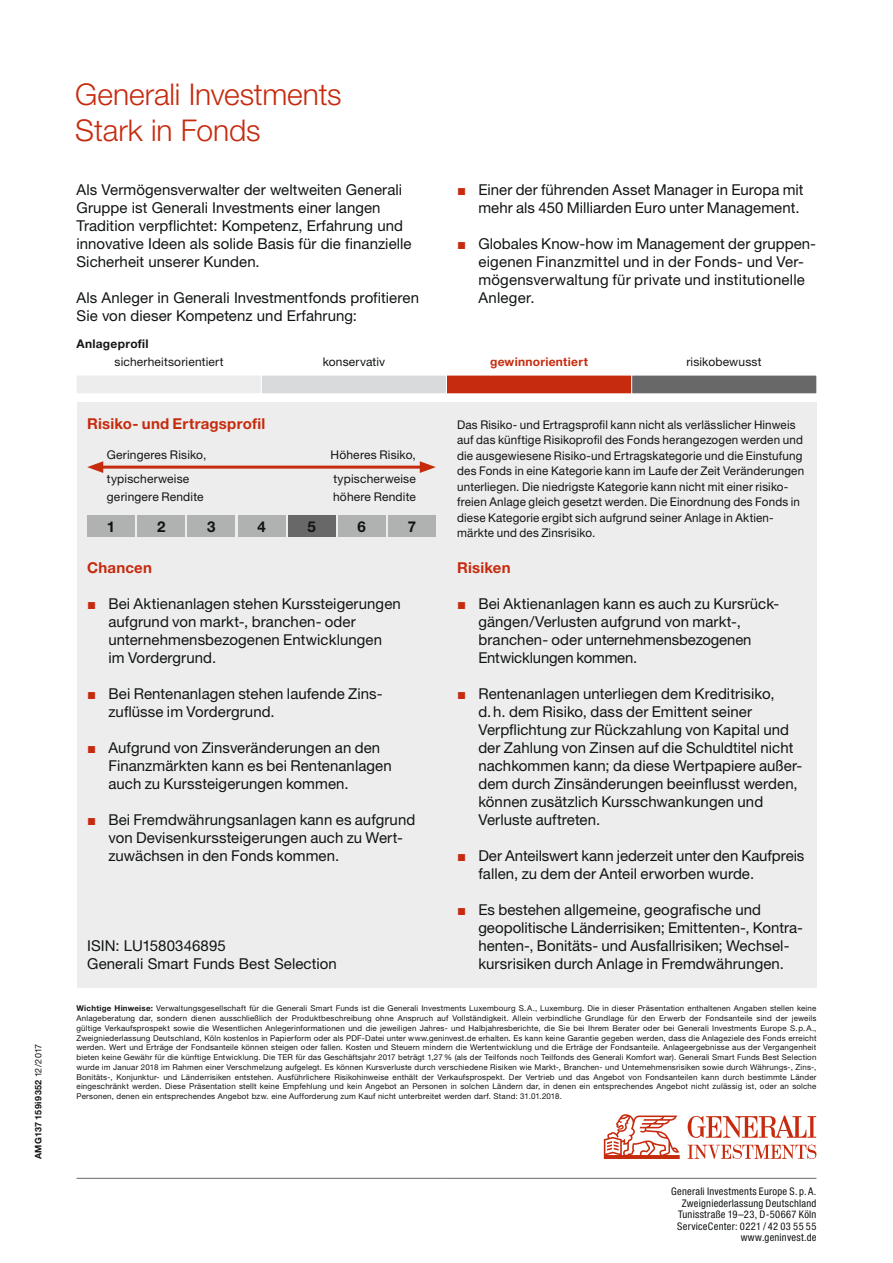
<style>
.page{position:relative;width:893px;height:1263px;background:#fff}
.page>*{position:absolute;margin:0;border:0;box-sizing:border-box;transform-origin:0 0}
.t1{font:300 30px/36px "Helvetica Neue LT";letter-spacing:-.005em;color:#c62b0e}
.t2{font:15px/18px "Helvetica Neue LT";letter-spacing:.005em;color:#111414}
.t3{font:700 15px "Helvetica Neue LT";letter-spacing:.015em;color:#c62b0e}
.t4{font:700 15px "Helvetica Neue LT";color:#111414}
.t5{font:12px/15.5px "Helvetica Neue LT";letter-spacing:.015em;color:#111414}
.t6{font:12px "Helvetica Neue LT";letter-spacing:.015em;color:#151616}
.t7{font:700 12px "Helvetica Neue LT";letter-spacing:.025em;color:#c62b0e}
.t8{font:700 12px "Helvetica Neue LT";letter-spacing:.025em;color:#151616}
.t9{font:condensed 10.5px/11.6px "Helvetica Neue LT";letter-spacing:.025em;color:#111414;text-align:right}
.t10{font:700 9px "Helvetica Neue LT";letter-spacing:.04em;color:#111414}
.t11{font:7.95px/9.8px "Helvetica Neue LT";letter-spacing:.02em;color:#111414;text-align:justify}
.s1{font-weight:400}
.s2{font-weight:700}
</style>
<div class="page">
<div style="left:77px;top:402px;width:739px;height:585px;background:#ededed"></div>
<hr style="left:77px;top:1178px;width:365px;height:1px;background:#686868">
<hr style="left:442px;top:1178px;width:374px;height:1px;background:#686868">
<div style="left:87px;top:515px;width:48px;height:22px;background:#b0b1b1"></div>
<div style="left:187px;top:515px;width:48px;height:22px;background:#b0b1b1"></div>
<div style="left:288px;top:515px;width:48px;height:22px;background:#686868"></div>
<div style="left:137px;top:515px;width:48px;height:22px;background:#b0b1b1"></div>
<div style="left:238px;top:515px;width:47px;height:22px;background:#b0b1b1"></div>
<div style="left:338px;top:515px;width:48px;height:22px;background:#b0b1b1"></div>
<div style="left:388px;top:515px;width:48px;height:22px;background:#b0b1b1"></div>
<hr style="left:98px;top:466px;width:327px;height:3px;background:#c62b0e">
<svg style="left:87px;top:461px;width:16px;height:12px"></svg>
<svg style="left:420px;top:461px;width:16px;height:12px"></svg>
<div style="left:76px;top:375px;width:185px;height:19px;background:#ededed"></div>
<div style="left:76px;top:375px;width:186px;height:19px;border:1px solid #fff"></div>
<div style="left:261px;top:375px;width:185px;height:19px;background:#d9dadb"></div>
<div style="left:261px;top:375px;width:186px;height:19px;border:1px solid #fff"></div>
<div style="left:446px;top:375px;width:186px;height:19px;background:#c62b0e"></div>
<div style="left:632px;top:375px;width:185px;height:19px;background:#686868"></div>
<div style="left:631px;top:375px;width:186px;height:19px;border:1px solid #fff"></div>
<svg style="left:604px;top:1114px;width:76px;height:45px"></svg>
<svg style="left:688px;top:1144px;width:128px;height:15px"></svg>
<svg style="left:688px;top:1115px;width:128px;height:23px"></svg>
<p class="t10" style="left:35px;top:1159px;width:117px;rotate:-90deg">AMG137 159i9352 <span class="s1">12 / 2017</span></p>
<h1 class="t1" style="left:75px;top:79px;width:268px">Generali Investments<br>Stark in Fonds</h1>
<h2 class="t2" style="left:77px;top:182px;width:337px">Als Vermögensverwalter der weltweiten Generali Gruppe ist Generali Investments einer langen Tradition verpflichtet: Kompetenz, Erfahrung und innovative Ideen als solide Basis für die finanzielle Sicherheit unserer Kunden.</h2>
<h2 class="t2" style="left:77px;top:290px;width:344px">Als Anleger in Generali Investmentfonds profitieren<br>Sie von dieser Kompetenz und Erfahrung:</h2>
<h3 class="t8" style="left:77px;top:340px;width:74px">Anlageprofil</h3>
<h2 class="t2" style="left:478px;top:182px;width:327px">Einer der führenden Asset Manager in Europa mit mehr als 450 Milliarden Euro unter Management.</h2>
<h2 class="t2" style="left:478px;top:236px;width:339px">Globales Know-how im Management der gruppen&shy;eigenen Finanzmittel und in der Fonds- und Ver&shy;mögensverwaltung für private und institutionelle Anleger.</h2>
<h3 class="t6" style="left:115px;top:358px;width:110px">sicherheitsorientiert</h3>
<h3 class="t5" style="left:323px;top:356px;width:64px">konservativ</h3>
<h3 class="t7" style="left:490px;top:358px;width:99px">gewinnorientiert</h3>
<h3 class="t6" style="left:686px;top:358px;width:77px">risikobewusst</h3>
<h2 class="t3" style="left:87px;top:418px;width:180px">Risiko- und Ertragsprofil</h2>
<h3 class="t5" style="left:107px;top:444px;width:101px;line-height:24px">Geringeres Risiko, typischerweise</h3>
<h3 class="t5" style="left:107px;top:490px;width:98px">geringere Rendite</h3>
<h3 class="t5" style="left:331px;top:444px;width:87px;line-height:24px">Höheres Risiko, typischerweise</h3>
<h3 class="t5" style="left:333px;top:490px;width:84px">höhere Rendite</h3>
<h2 class="t4" style="left:107px;top:521px;width:10px">1</h2>
<h2 class="t4" style="left:157px;top:521px;width:10px">2</h2>
<h2 class="t4" style="left:207px;top:521px;width:10px">3</h2>
<h2 class="t4" style="left:257px;top:521px;width:10px">4</h2>
<h2 class="t4" style="left:307px;top:521px;width:10px">5</h2>
<h2 class="t4" style="left:358px;top:521px;width:10px">6</h2>
<h2 class="t4" style="left:408px;top:521px;width:10px">7</h2>
<p class="t5" style="left:457px;top:418px;width:349px">Das Risiko- und Ertragsprofil kann nicht als verlässlicher Hinweis auf das künftige Risikoprofil des Fonds herangezogen werden und die ausgewiesene Risiko-und Ertragskategorie und die Einstufung des Fonds in eine Kategorie kann im Laufe der Zeit Veränderungen unterliegen. Die niedrigste Kategorie kann nicht mit einer risiko&shy;freien Anlage gleich gesetzt werden. Die Einordnung des Fonds in diese Kategorie ergibt sich aufgrund seiner Anlage in Aktien&shy;märkte und des Zinsrisiko.</p>
<h2 class="t3" style="left:87px;top:562px;width:66px">Chancen</h2>
<h2 class="t3" style="left:457px;top:562px;width:55px">Risiken</h2>
<h2 class="t2" style="left:108px;top:596px;width:294px">Bei Aktienanlagen stehen Kurssteigerungen aufgrund von markt-, branchen- oder<br>unter nehmensbezogenen Entwicklungen im Vordergrund.</h2>
<h2 class="t2" style="left:108px;top:686px;width:276px">Bei Rentenanlagen stehen laufende Zins - zuflüsse im Vordergrund.</h2>
<h2 class="t2" style="left:108px;top:740px;width:285px">Aufgrund von Zinsveränderungen an den<br>Finanzmärkten kann es bei Rentenanlagen auch zu Kurssteigerungen kommen.</h2>
<h2 class="t2" style="left:108px;top:812px;width:308px">Bei Fremdwährungsanlagen kann es aufgrund von Devisenkurssteigerungen auch zu Wert&shy;zuwächsen in den Fonds kommen.</h2>
<h2 class="t2" style="left:87px;top:938px;width:251px">ISIN: LU1580346895<br>Generali Smart Funds Best Selection</h2>
<h2 class="t2" style="left:478px;top:596px;width:302px">Bei Aktienanlagen kann es auch zu Kursrück&shy;gängen / Verlusten aufgrund von markt-, branchen- oder unternehmensbezogenen Entwicklungen kommen.</h2>
<p class="t2" style="left:478px;top:686px;width:325px">Rentenanlagen unterliegen dem Kreditrisiko,<br>d. h. dem Risiko, dass der Emittent seiner Verpflichtung zur Rückzahlung von Kapital und der Zahlung von Zinsen auf die Schuldtitel nicht nachkommen kann; da diese Wertpapiere außer&shy;dem durch Zinsänderungen beeinflusst werden, können zusätzlich Kursschwankungen und Verluste auftreten.</p>
<h2 class="t2" style="left:478px;top:848px;width:328px">Der Anteilswert kann jederzeit unter den Kaufpreis fallen, zu dem der Anteil erworben wurde.</h2>
<h2 class="t2" style="left:478px;top:902px;width:326px">Es bestehen allgemeine, geografische und geopolitische Länderrisiken; Emittenten-, Kontra&shy;henten-, Bonitäts- und Ausfallrisiken; Wechsel&shy;kursrisiken durch Anlage in Fremdwährungen.</h2>
<p class="t11" style="left:77px;top:1004px;width:741px"><span class="s2">Wichtige Hinweise:</span> Verwaltungsgesellschaft für die Generali Smart Funds ist die Generali Investments Luxembourg S. A., Luxemburg. Die in dieser Präsentation enthaltenen Angaben stellen keine Anlageberatung dar, sondern dienen ausschließlich der Produktbeschreibung ohne Anspruch auf Vollständigkeit. Allein verbindliche Grundlage für den Erwerb der Fondsanteile sind der jeweils gültige Verkaufsprospekt sowie die Wesentlichen Anlegerinformationen und die jeweiligen Jahres- und Halbjahresberichte, die Sie bei Ihrem Berater oder bei Generali Investments Europe S. p. A., Zweigniederlassung Deutschland, Köln kostenlos in Papierform oder als PDF-Datei unter www.geninvest.de erhalten. Es kann keine Garantie gegeben werden, dass die Anlageziele des Fonds erreicht werden. Wert und Erträge der Fondsanteile können steigen oder fallen. Kosten und Steuern mindern die Wertentwicklung und die Erträge der Fondsanteile. Anlageergebnisse aus der Vergangenheit bieten keine Gewähr für die künftige Entwicklung. Die TER für das Geschäftsjahr 2017 beträgt 1,27 % (als der Teilfonds noch Teilfonds des Generali Komfort war). Generali Smart Funds Best Selection wurde im Januar 2018 im Rahmen einer Verschmelzung aufgelegt. Es können Kursverluste durch verschiedene Risiken wie Markt-, Branchen- und Unternehmensrisiken sowie durch Währungs-, Zins-, Bonitäts-, Konjunktur- und Länderrisiken entstehen. Ausführlichere Risikohinweise enthält der Verkaufsprospekt. Der Vertrieb und das Angebot von Fondsanteilen kann durch bestimmte Länder eingeschränkt werden. Diese Präsentation stellt keine Empfehlung und kein Angebot an Personen in solchen Ländern dar, in denen ein entsprechendes Angebot nicht zulässig ist, oder an solche Personen, denen ein entsprechendes Angebot bzw. eine Aufforderung zum Kauf nicht unterbreitet werden darf. Stand: 31.01.2018.</p>
<h3 class="t9" style="left:671px;top:1186px;width:147px">Generali Investments Europe S. p. A.<br>Zweigniederlassung Deutschland<br>Tunisstraße 19–23, D-50667 Köln<br>ServiceCenter: 0221 / 42 03 55 55 www.geninvest.de</h3>
</div>
